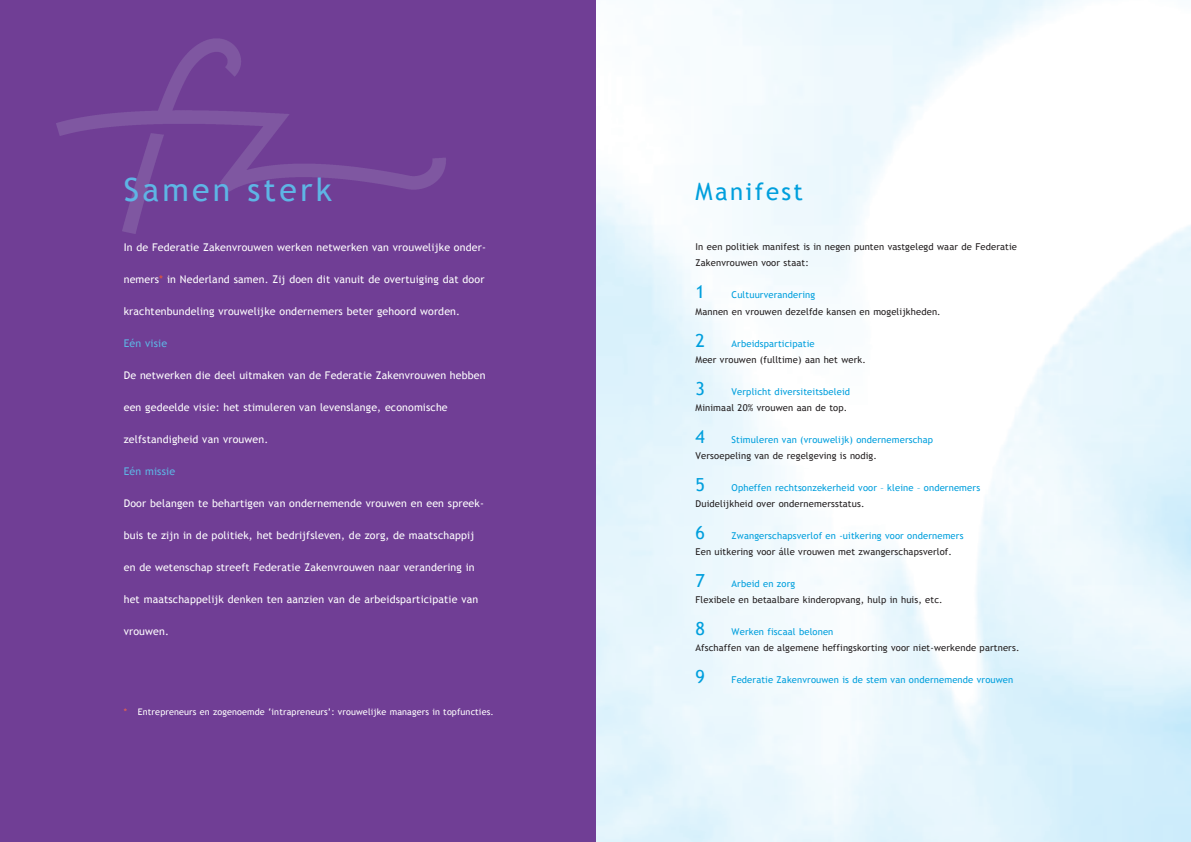
<style>
.page{position:relative;width:1191px;height:842px;background:#fff}
.page>*{position:absolute;margin:0;border:0;box-sizing:border-box;transform-origin:0 0}
.t1{font:32px "Trebuchet MS";letter-spacing:.1em;color:#5eb5e5}
.t2{font:24px "Trebuchet MS";letter-spacing:.1em;color:#009fdd}
.t3{font:18px "Trebuchet MS";color:#009fdd}
.t4{font:10.6px "Trebuchet MS";letter-spacing:.015em;color:#fff}
.t5{font:10.6px "Trebuchet MS";letter-spacing:.015em;color:#5eb5e5}
.t6{font:9.4px/16px "Trebuchet MS";letter-spacing:.015em;color:#231f20}
.t7{font:9.4px "Trebuchet MS";letter-spacing:.015em;color:#009fdd}
.t8{font:9px "Trebuchet MS";letter-spacing:.015em;color:#fff}
.s1{color:#f1592f}
.s2{color:#f26648}
</style>
<div class="page">
<img style="left:595px;top:0;width:596px;height:842px">
<div style="left:0;top:0;width:595px;height:842px;background:#703e95"></div>
<img style="left:57px;top:38px;width:389px;height:196px">
<h1 class="t1" style="left:124px;top:170px;width:209px">Samen sterk</h1>
<p class="t4" style="left:124px;top:241px;width:364px">In de Federatie Zakenvrouwen werken netwerken van vrouwelijke onder-</p>
<p class="t4" style="left:124px;top:273px;width:362px">nemers<span class="s1">*</span> in Nederland samen. Zij doen dit vanuit de overtuiging dat door</p>
<p class="t4" style="left:124px;top:305px;width:338px">krachtenbundeling vrouwelijke ondernemers beter gehoord worden.</p>
<p class="t5" style="left:124px;top:337px;width:45px">Eén visie</p>
<p class="t4" style="left:124px;top:369px;width:363px">De netwerken die deel uitmaken van de Federatie Zakenvrouwen hebben</p>
<p class="t4" style="left:124px;top:401px;width:325px">een gedeelde visie: het stimuleren van levenslange, economische</p>
<p class="t4" style="left:124px;top:433px;width:146px">zelfstandigheid van vrouwen.</p>
<p class="t5" style="left:124px;top:465px;width:53px">Eén missie</p>
<p class="t4" style="left:124px;top:497px;width:362px">Door belangen te behartigen van ondernemende vrouwen en een spreek-</p>
<p class="t4" style="left:124px;top:529px;width:352px">buis te zijn in de politiek, het bedrijfsleven, de zorg, de maatschappij</p>
<p class="t4" style="left:124px;top:561px;width:352px">en de wetenschap streeft Federatie Zakenvrouwen naar verandering in</p>
<p class="t4" style="left:124px;top:593px;width:356px">het maatschappelijk denken ten aanzien van de arbeidsparticipatie van</p>
<p class="t4" style="left:124px;top:625px;width:47px">vrouwen.</p>
<p class="t8" style="left:124px;top:706px;width:371px"><span class="s2">*</span> Entrepreneurs en zogenoemde ‘intrapreneurs’: vrouwelijke managers in topfuncties.</p>
<h2 class="t2" style="left:695px;top:177px;width:109px">Manifest</h2>
<p class="t6" style="left:695px;top:239px;width:323px">In een politiek manifest is in negen punten vastgelegd waar de Federatie<br>Zakenvrouwen voor staat:</p>
<h3 class="t3" style="left:695px;top:281px;width:11px">1</h3>
<p class="t7" style="left:731px;top:289px;width:85px">Cultuurverandering</p>
<p class="t6" style="left:695px;top:303px;width:247px">Mannen en vrouwen dezelfde kansen en mogelijkheden.</p>
<h3 class="t3" style="left:695px;top:330px;width:11px">2</h3>
<p class="t7" style="left:731px;top:338px;width:85px">Arbeidsparticipatie</p>
<p class="t6" style="left:695px;top:351px;width:172px">Meer vrouwen (fulltime) aan het werk.</p>
<h3 class="t3" style="left:695px;top:378px;width:11px">3</h3>
<p class="t7" style="left:731px;top:386px;width:120px">Verplicht diversiteitsbeleid</p>
<p class="t6" style="left:695px;top:399px;width:153px">Minimaal 20% vrouwen aan de top.</p>
<h3 class="t3" style="left:695px;top:426px;width:11px">4</h3>
<p class="t7" style="left:731px;top:434px;width:203px">Stimuleren van (vrouwelijk) ondernemerschap</p>
<p class="t6" style="left:695px;top:447px;width:183px">Versoepeling van de regelgeving is nodig.</p>
<h3 class="t3" style="left:695px;top:474px;width:11px">5</h3>
<p class="t7" style="left:731px;top:482px;width:250px">Opheffen rechtsonzekerheid voor – kleine – ondernemers</p>
<p class="t6" style="left:695px;top:495px;width:170px">Duidelijkheid over ondernemersstatus.</p>
<h3 class="t3" style="left:695px;top:522px;width:11px">6</h3>
<p class="t7" style="left:731px;top:530px;width:233px">Zwangerschapsverlof en -uitkering voor ondernemers</p>
<p class="t6" style="left:695px;top:543px;width:258px">Een uitkering voor álle vrouwen met zwangerschapsverlof.</p>
<h3 class="t3" style="left:695px;top:570px;width:11px">7</h3>
<p class="t7" style="left:731px;top:578px;width:65px">Arbeid en zorg</p>
<p class="t6" style="left:695px;top:591px;width:248px">Flexibele en betaalbare kinderopvang, hulp in huis, etc.</p>
<h3 class="t3" style="left:695px;top:618px;width:11px">8</h3>
<p class="t7" style="left:731px;top:626px;width:103px">Werken fiscaal belonen</p>
<p class="t6" style="left:695px;top:639px;width:325px">Afschaffen van de algemene heffingskorting voor niet-werkende partners.</p>
<h3 class="t3" style="left:695px;top:666px;width:11px">9</h3>
<p class="t7" style="left:731px;top:674px;width:283px">Federatie Zakenvrouwen is de stem van ondernemende vrouwen</p>
</div>
